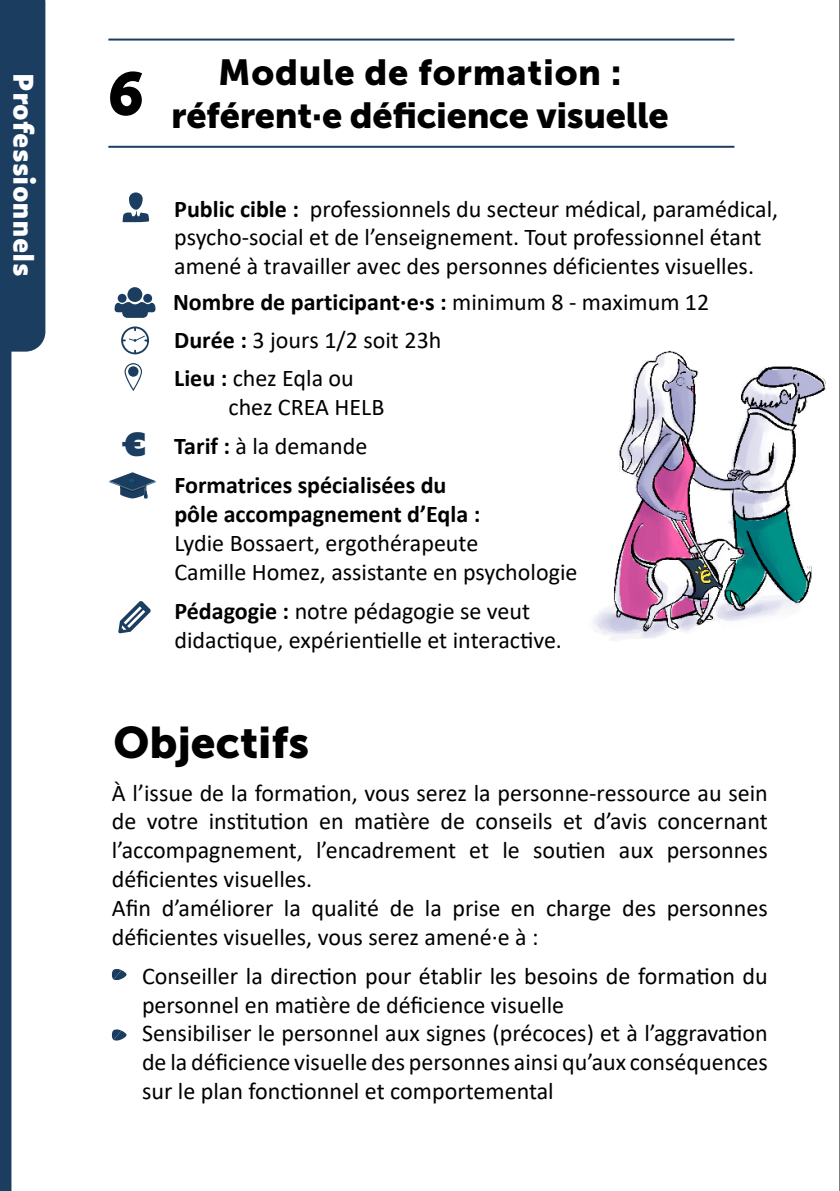
<style>
.page{position:relative;width:840px;height:1191px;background:#fff}
.page>*{position:absolute;margin:0;border:0;box-sizing:border-box;transform-origin:0 0}
.t1{font:60px "Museo Sans 900";color:#000}
.t2{font:44px "Museo Sans 900";color:#000}
.t3{font:36px/43.2px "Museo Sans 900";letter-spacing:-.01em;color:#000;text-align:center}
.t4{font:700 26px "Luciole";color:#fff}
.t5{font:24px/28.8px "Calibri";color:#000}
.t6{font:700 24px/28.8px "Calibri";color:#000}
.s1{font-weight:700}
.s2{font-family:"Luciole";font-weight:700;font-size:43.2px;color:#1b3e60}
</style>
<div class="page">
<img style="left:593px;top:351px;width:232px;height:289px">
<svg style="left:0;top:0;width:45px;height:1191px"></svg>
<svg style="left:121px;top:326px;width:28px;height:29px"></svg>
<svg style="left:124px;top:363px;width:18px;height:28px"></svg>
<svg style="left:122px;top:192px;width:27px;height:30px"></svg>
<svg style="left:114px;top:287px;width:41px;height:31px"></svg>
<hr style="left:108px;top:146px;width:626px;height:2px;background:#1b3e60">
<hr style="left:108px;top:39px;width:626px;height:2px;background:#1b3e60">
<svg style="left:112px;top:969px;width:14px;height:11px"></svg>
<svg style="left:112px;top:1029px;width:14px;height:11px"></svg>
<hr style="left:839px;top:0;width:1px;height:1191px;background:#000">
<svg style="left:109px;top:472px;width:47px;height:26px"></svg>
<svg style="left:118px;top:601px;width:32px;height:32px"></svg>
<p class="t4" style="left:38px;top:73px;width:204px;rotate:90deg">Professionnels</p>
<h1 class="t1" style="left:106px;top:60px;width:45px">6</h1>
<h3 class="t3" style="left:171px;top:50px;width:498px">Module de formation : référent·e déficience visuelle</h3>
<p class="t5" style="left:174px;top:194px;width:605px"><span class="s1">Public cible :</span> professionnels du secteur médical, paramédical, psycho-social et de l’enseignement. Tout professionnel étant amené à travailler avec des personnes déficientes visuelles.</p>
<p class="t5" style="left:173px;top:283px;width:537px;line-height:37.8px"><span class="s1">Nombre de participant·e·s :</span> minimum 8 - maximum 12<br><span class="s1">Durée :</span> 3 jours 1/2 soit 23h<br><span class="s1">Lieu :</span> chez Eqla ou</p>
<p class="t5" style="left:121px;top:387px;width:265px;line-height:38.8px;text-indent:107px">chez CREA HELB <span class="s2">€</span> <span class="s1">Tarif :</span> à la demande</p>
<p class="t6" style="left:174px;top:470px;width:307px">Formatrices spécialisées du pôle accompagnement d’Eqla :</p>
<p class="t5" style="left:174px;top:528px;width:404px">Lydie Bossaert, ergothérapeute<br>Camille Homez, assistante en psychologie</p>
<p class="t5" style="left:174px;top:596px;width:389px"><span class="s1">Pédagogie :</span> notre pédagogie se veut didactique, expérientielle et interactive.</p>
<h2 class="t2" style="left:113px;top:717px;width:197px">Objectifs</h2>
<p class="t5" style="left:112px;top:777px;width:657px">À l’issue de la formation, vous serez la personne-ressource au sein de votre institution en matière de conseils et d’avis concernant l’accompagnement, l’encadrement et le soutien aux personnes déficientes visuelles.<br>Afin d’améliorer la qualité de la prise en charge des personnes déficientes visuelles, vous serez amené·e à :</p>
<p class="t5" style="left:142px;top:960px;width:627px">Conseiller la direction pour établir les besoins de formation du personnel en matière de déficience visuelle<br>Sensibiliser le personnel aux signes (précoces) et à l’aggravation de la déficience visuelle des personnes ainsi qu’aux conséquences sur le plan fonctionnel et comportemental</p>
</div>
